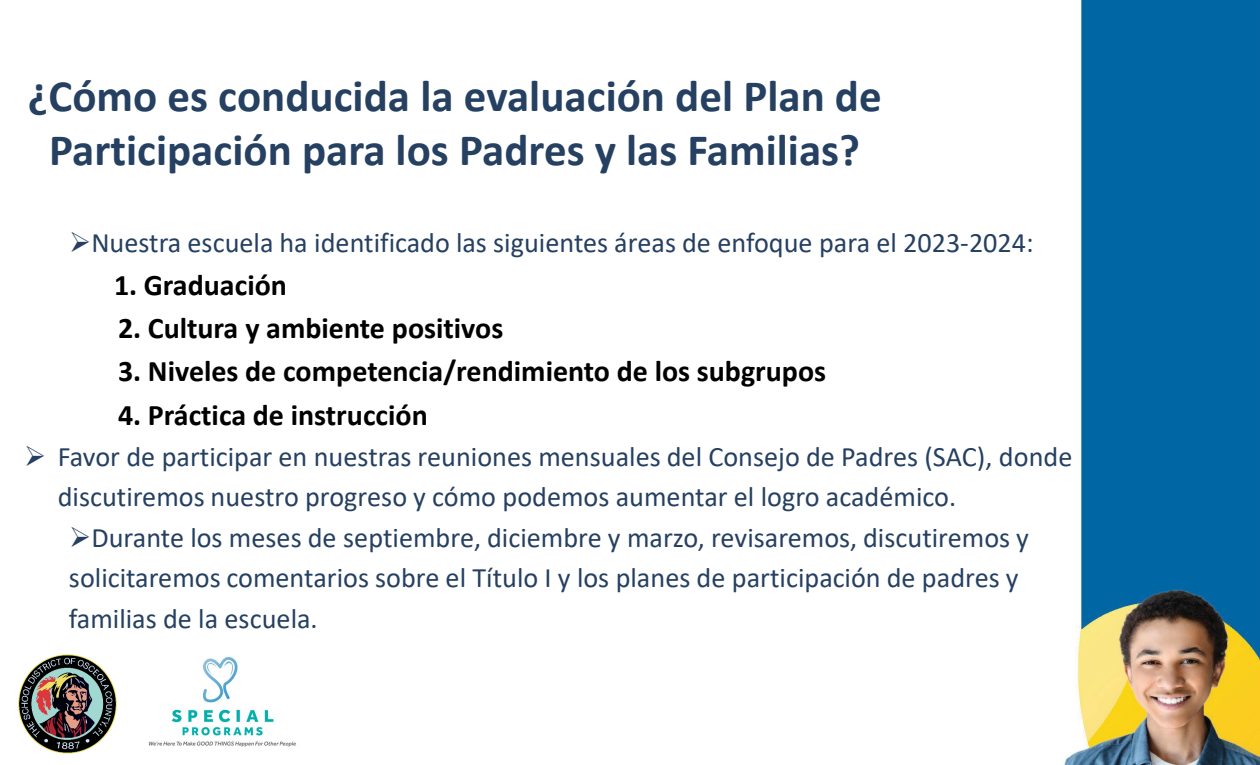
<style>
.page{position:relative;width:1260px;height:765px;background:#fff}
.page>*{position:absolute;margin:0;border:0;box-sizing:border-box;transform-origin:0 0}
.t1{font:700 45px/54px "Calibri";color:#254061;text-align:center}
.t2{font:700 30px "Calibri";color:#000}
.t3{font:28.25px/40.5px "Calibri";color:#254061}
</style>
<div class="page">
<img style="left:1064px;top:0;width:196px;height:765px">
<img style="left:18px;top:654px;width:99px;height:100px">
<img style="left:148px;top:656px;width:148px;height:91px">
<p class="t1" style="left:28px;top:69px;width:855px">¿Cómo es conducida la evaluación del Plan de<br>Participación para los Padres y las Familias?</p>
<p class="t3" style="left:69px;top:222px;width:966px">➢Nuestra escuela ha identificado las siguientes áreas de enfoque para el 2023-2024:</p>
<p class="t2" style="left:114px;top:264px;width:175px">1. Graduación</p>
<p class="t2" style="left:118px;top:307px;width:387px">2. Cultura y ambiente positivos</p>
<p class="t2" style="left:118px;top:350px;width:710px">3. Niveles de competencia/rendimiento de los subgrupos</p>
<p class="t2" style="left:118px;top:393px;width:311px">4. Práctica de instrucción</p>
<p class="t3" style="left:58px;top:435px;width:1016px;text-indent:-34px">➢ Favor de participar en nuestras reuniones mensuales del Consejo de Padres (SAC), donde discutiremos nuestro progreso y cómo podemos aumentar el logro académico.</p>
<p class="t3" style="left:69px;top:516px;width:961px">➢Durante los meses de septiembre, diciembre y marzo, revisaremos, discutiremos y solicitaremos comentarios sobre el Título I y los planes de participación de padres y familias de la escuela.</p>
</div>
